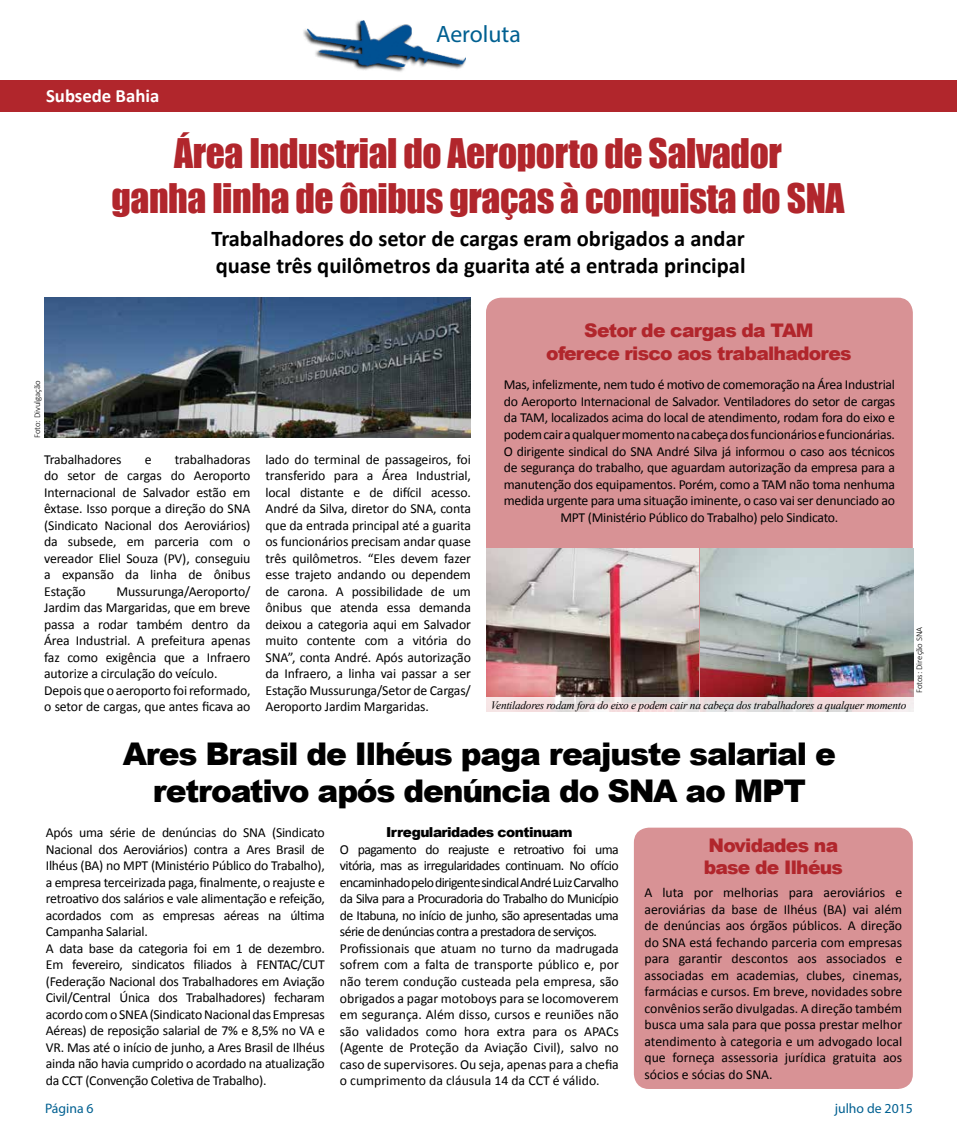
<style>
.page{position:relative;width:957px;height:1134px;background:#fff}
.page>*{position:absolute;margin:0;border:0;box-sizing:border-box;transform-origin:0 0}
.t1{font:37.5px/45px "Impact";letter-spacing:-.01em;color:#b1262c;text-align:center}
.t2{font:900 31.25px/37.5px "Arial";letter-spacing:-.04em;color:#000;text-align:center}
.t3{font:23.75px "Myriad Pro";color:#006091}
.t4{font:700 22.5px/27px "Calibri";color:#000}
.t5{font:900 18.75px/22.5px "Arial";letter-spacing:-.04em;color:#b1262c}
.t6{font:700 18.75px "Calibri";color:#fff}
.t7{font:13.75px/16.5px "Calibri";letter-spacing:-.02em;color:#000}
.t8{font:900 13.75px "Arial";letter-spacing:-.04em;color:#000}
.t9{font:13.75px "Myriad Pro";color:#006091}
.t10{font:italic 11.25px "Times New Roman";letter-spacing:-.02em;color:#000}
.t11{font:300 8.75px "Calibri";color:#000}
</style>
<div class="page">
<svg style="left:303px;top:20px;width:163px;height:52px"></svg>
<img style="left:307px;top:21px;width:158px;height:45px">
<div style="left:0;top:81px;width:957px;height:31px;background:#b1262c"></div>
<div style="left:486px;top:298px;width:427px;height:414px;background:#d89295;border-radius:15px"></div>
<div style="left:634px;top:828px;width:279px;height:261px;background:#d89295;border-radius:15px"></div>
<img style="left:486px;top:548px;width:212px;height:149px">
<img style="left:700px;top:549px;width:213px;height:148px">
<svg style="left:486px;top:697px;width:427px;height:15px;background:#ece0e1"></svg>
<img style="left:44px;top:298px;width:427px;height:140px">
<h3 class="t6" style="left:46px;top:82px;width:115px">Subsede Bahia</h3>
<h3 class="t3" style="left:436px;top:19px;width:86px">Aeroluta</h3>
<h1 class="t1" style="left:111px;top:130px;width:735px">Área Industrial do Aeroporto de Salvador<br>ganha linha de ônibus graças à conquista do SNA</h1>
<h3 class="t4" style="left:211px;top:224px;width:536px">Trabalhadores do setor de cargas eram obrigados a andar quase três quilômetros da guarita até a entrada principal</h3>
<p class="t11" style="left:32px;top:438px;width:60px;rotate:-90deg">Foto: Divulgação</p>
<p class="t7" style="left:44px;top:450px;width:79px">Trabalhadores</p>
<p class="t7" style="left:145px;top:450px;width:8px">e</p>
<p class="t7" style="left:44px;top:450px;width:208px;text-align:justify;text-indent:131px">trabalhadoras do setor de cargas do Aeroporto Internacional de Salvador estão em êxtase. Isso porque a direção do SNA (Sindicato Nacional dos Aeroviários) da subsede, em parceria com o vereador Eliel Souza (PV), conseguiu a expansão da linha de ônibus Estação</p>
<p class="t7" style="left:44px;top:582px;width:208px;text-indent:72px">Mussurunga/Aeroporto/ Jardim das Margaridas, que em breve passa a rodar também dentro da Área Industrial. A prefeitura apenas faz como exigência que a Infraero autorize a circulação do veículo.<br>Depois que o aeroporto foi reformado, o setor de cargas, que antes ficava ao</p>
<p class="t7" style="left:265px;top:450px;width:207px;text-align:justify">lado do terminal de passageiros, foi transferido para a Área Industrial, local distante e de difícil acesso.<br>André da Silva, diretor do SNA, conta que da entrada principal até a guarita os funcionários precisam andar quase três quilômetros. “Eles devem fazer esse trajeto andando ou dependem de carona. A possibilidade de um ônibus que atenda essa demanda deixou a categoria aqui em Salvador muito contente com a vitória do SNA”, conta André. Após autorização da Infraero, a linha vai passar a ser Estação Mussurunga/Setor de Cargas/ Aeroporto Jardim Margaridas.</p>
<h3 class="t5" style="left:546px;top:319px;width:307px;text-align:center">Setor de cargas da TAM oferece risco aos trabalhadores</h3>
<p class="t7" style="left:504px;top:376px;width:393px;text-align:center">Mas, infelizmente, nem tudo é motivo de comemoração na Área Industrial do Aeroporto Internacional de Salvador. Ventiladores do setor de cargas da TAM, localizados acima do local de atendimento, rodam fora do eixo e podem cair a qualquer momento na cabeça dos funcionários e funcionárias.<br>O dirigente sindical do SNA André Silva já informou o caso aos técnicos de segurança do trabalho, que aguardam autorização da empresa para a manutenção dos equipamentos. Porém, como a TAM não toma nenhuma medida urgente para uma situação iminente, o caso vai ser denunciado ao MPT (Ministério Público do Trabalho) pelo Sindicato.</p>
<p class="t10" style="left:491px;top:697px;width:417px">Ventiladores rodam fora do eixo e podem cair na cabeça dos trabalhadores a qualquer momento</p>
<p class="t11" style="left:913px;top:693px;width:68px;rotate:-90deg">Fotos: Direção SNA</p>
<h2 class="t2" style="left:123px;top:734px;width:715px">Ares Brasil de Ilhéus paga reajuste salarial e retroativo após denúncia do SNA ao MPT</h2>
<p class="t7" style="left:46px;top:824px;width:280px">Após uma série de denúncias do SNA (Sindicato Nacional dos Aeroviários) contra a Ares Brasil de Ilhéus (BA) no MPT (Ministério Público do Trabalho), a empresa terceirizada paga, finalmente, o reajuste e retroativo dos salários e vale alimentação e refeição, acordados com as empresas aéreas na última Campanha Salarial.<br>A data base da categoria foi em 1 de dezembro.<br>Em fevereiro, sindicatos filiados à FENTAC/CUT (Federação Nacional dos Trabalhadores em Aviação Civil/Central Única dos Trabalhadores) fecharam acordo com o SNEA (Sindicato Nacional das Empresas Aéreas) de reposição salarial de 7% e 8,5% no VA e VR. Mas até o início de junho, a Ares Brasil de Ilhéus ainda não havia cumprido o acordado na atualização da CCT (Convenção Coletiva de Trabalho).</p>
<p class="t8" style="left:386px;top:822px;width:188px">Irregularidades continuam</p>
<h3 class="t5" style="left:704px;top:833px;width:141px">Novidades na base de Ilhéus</h3>
<p class="t7" style="left:340px;top:840px;width:280px">O pagamento do reajuste e retroativo foi uma vitória, mas as irregularidades continuam. No ofício encaminhado pelo dirigente sindical André Luiz Carvalho da Silva para a Procuradoria do Trabalho do Município de Itabuna, no início de junho, são apresentadas uma série de denúncias contra a prestadora de serviços.<br>Profissionais que atuam no turno da madrugada sofrem com a falta de transporte público e, por não terem condução custeada pela empresa, são obrigados a pagar motoboys para se locomoverem em segurança. Além disso, cursos e reuniões não são validados como hora extra para os APACs (Agente de Proteção da Aviação Civil), salvo no caso de supervisores. Ou seja, apenas para a chefia o cumprimento da cláusula 14 da CCT é válido.</p>
<p class="t7" style="left:644px;top:884px;width:259px;text-align:justify">A luta por melhorias para aeroviários e aeroviárias da base de Ilhéus (BA) vai além de denúncias aos órgãos públicos. A direção do SNA está fechando parceria com empresas para garantir descontos aos associados e associadas em academias, clubes, cinemas, farmácias e cursos. Em breve, novidades sobre convênios serão divulgadas. A direção também busca uma sala para que possa prestar melhor atendimento à categoria e um advogado local que forneça assessoria jurídica gratuita aos sócios e sócias do SNA.</p>
<p class="t9" style="left:45px;top:1100px;width:50px">Página 6</p>
<p class="t9" style="left:835px;top:1100px;width:80px">julho de 2015</p>
</div>
